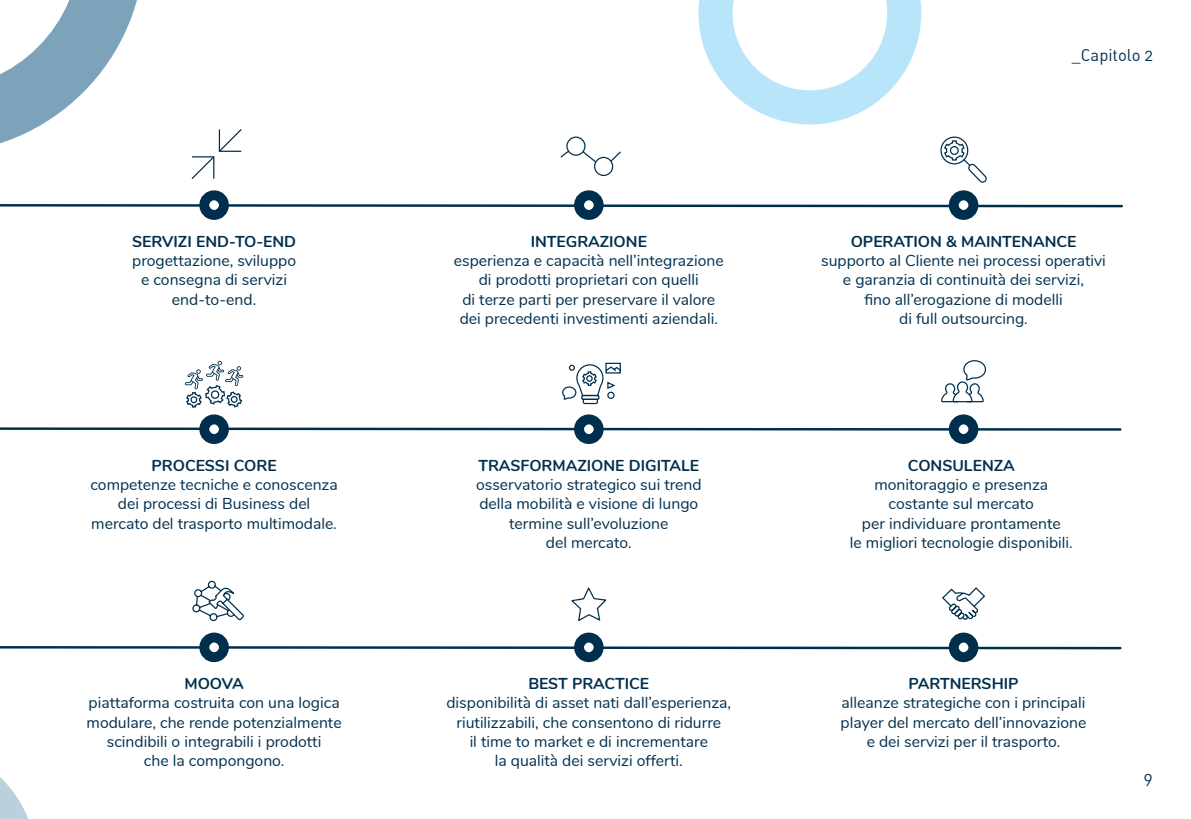
<style>
.page{position:relative;width:1191px;height:819px;background:#fff}
.page>*{position:absolute;margin:0;border:0;box-sizing:border-box;transform-origin:0 0}
.t1{font:16.62px "DIN Alternate";color:#002f4e}
.t2{font:15.75px/19.2px "Nunito";color:#002f4e;text-align:center}
.t3{font:700 15.75px "Nunito";color:#002f4e}
</style>
<div class="page">
<svg style="left:0;top:360px;width:1121px;height:70px"></svg>
<svg style="left:0;top:124px;width:1123px;height:83px"></svg>
<svg style="left:0;top:634px;width:1121px;height:15px"></svg>
<svg style="left:190px;top:128px;width:53px;height:52px"></svg>
<svg style="left:560px;top:146px;width:62px;height:24px"></svg>
<div style="left:567px;top:137px;width:18px;height:18px;background:#fff;border-radius:50%"></div>
<div style="left:566px;top:136px;width:19px;height:20px;border:1px solid #002f4e;border-radius:50%"></div>
<div style="left:594px;top:157px;width:18px;height:18px;background:#fff;border-radius:50%"></div>
<div style="left:594px;top:157px;width:19px;height:19px;border:1px solid #002f4e;border-radius:50%"></div>
<div style="left:940px;top:136px;width:28px;height:28px;border:1px solid #002f4e;border-radius:50%"></div>
<svg style="left:943px;top:140px;width:45px;height:44px"></svg>
<svg style="left:940px;top:360px;width:46px;height:67px"></svg>
<svg style="left:561px;top:362px;width:61px;height:43px"></svg>
<svg style="left:185px;top:361px;width:58px;height:47px"></svg>
<svg style="left:571px;top:587px;width:36px;height:34px"></svg>
<svg style="left:942px;top:587px;width:44px;height:33px"></svg>
<svg style="left:192px;top:580px;width:52px;height:42px"></svg>
<svg style="left:0;top:777px;width:28px;height:42px"></svg>
<svg style="left:698px;top:0;width:223px;height:124px"></svg>
<svg style="left:0;top:0;width:144px;height:153px"></svg>
<svg style="left:204px;top:195px;width:20px;height:20px"></svg>
<div style="left:199px;top:190px;width:30px;height:30px;border:10px solid #002f4e;border-radius:50%"></div>
<div style="left:204px;top:419px;width:20px;height:20px;background:#fff;border-radius:50%"></div>
<div style="left:199px;top:414px;width:30px;height:30px;border:10px solid #002f4e;border-radius:50%"></div>
<div style="left:204px;top:637px;width:20px;height:20px;background:#fff;border-radius:50%"></div>
<div style="left:199px;top:632px;width:30px;height:30px;border:10px solid #002f4e;border-radius:50%"></div>
<div style="left:579px;top:195px;width:19px;height:20px;background:#fff;border-radius:50%"></div>
<div style="left:574px;top:190px;width:29px;height:30px;border:10px solid #002f4e;border-radius:50%"></div>
<div style="left:579px;top:419px;width:19px;height:20px;background:#fff;border-radius:50%"></div>
<div style="left:574px;top:414px;width:29px;height:30px;border:10px solid #002f4e;border-radius:50%"></div>
<div style="left:579px;top:637px;width:19px;height:20px;background:#fff;border-radius:50%"></div>
<div style="left:574px;top:632px;width:29px;height:30px;border:10px solid #002f4e;border-radius:50%"></div>
<div style="left:953px;top:195px;width:20px;height:20px;background:#fff;border-radius:50%"></div>
<div style="left:948px;top:190px;width:30px;height:30px;border:10px solid #002f4e;border-radius:50%"></div>
<div style="left:953px;top:419px;width:20px;height:20px;background:#fff;border-radius:50%"></div>
<div style="left:948px;top:414px;width:30px;height:30px;border:10px solid #002f4e;border-radius:50%"></div>
<svg style="left:953px;top:637px;width:20px;height:20px"></svg>
<div style="left:948px;top:632px;width:30px;height:30px;border:10px solid #002f4e;border-radius:50%"></div>
<p class="t3" style="left:132px;top:230px;width:165px">SERVIZI END-TO-END</p>
<p class="t2" style="left:132px;top:250px;width:165px">progettazione, sviluppo</p>
<p class="t2" style="left:141px;top:269px;width:148px">e consegna di servizi</p>
<p class="t2" style="left:172px;top:288px;width:86px">end-to-end.</p>
<p class="t3" style="left:151px;top:454px;width:127px">PROCESSI CORE</p>
<p class="t2" style="left:90px;top:474px;width:249px">competenze tecniche e conoscenza dei processi di Business del mercato del trasporto multimodale.</p>
<p class="t3" style="left:184px;top:672px;width:61px">MOOVA</p>
<p class="t2" style="left:87px;top:692px;width:256px">piattaforma costruita con una logica modulare, che rende potenzialmente scindibili o integrabili i prodotti</p>
<p class="t2" style="left:144px;top:750px;width:142px">che la compongono.</p>
<p class="t3" style="left:531px;top:230px;width:118px">INTEGRAZIONE</p>
<p class="t2" style="left:454px;top:250px;width:271px">esperienza e capacità nell’integrazione</p>
<p class="t2" style="left:479px;top:269px;width:222px">di prodotti proprietari con quelli</p>
<p class="t2" style="left:462px;top:288px;width:254px">di terze parti per preservare il valore</p>
<p class="t2" style="left:460px;top:308px;width:260px">dei precedenti investimenti aziendali.</p>
<p class="t3" style="left:478px;top:454px;width:222px">TRASFORMAZIONE DIGITALE</p>
<p class="t2" style="left:476px;top:474px;width:227px">osservatorio strategico sui trend della mobilità e visione di lungo termine sull’evoluzione</p>
<p class="t2" style="left:546px;top:532px;width:87px">del mercato.</p>
<p class="t3" style="left:528px;top:672px;width:122px">BEST PRACTICE</p>
<p class="t2" style="left:446px;top:692px;width:286px">disponibilità di asset nati dall’esperienza, riutilizzabili, che consentono di ridurre</p>
<p class="t2" style="left:469px;top:730px;width:240px">il time to market e di incrementare</p>
<p class="t2" style="left:495px;top:750px;width:190px">la qualità dei servizi offerti.</p>
<p class="t1" style="left:1071px;top:45px;width:83px">_Capitolo 2</p>
<p class="t3" style="left:850px;top:230px;width:227px">OPERATION &amp; MAINTENANCE</p>
<p class="t2" style="left:821px;top:250px;width:286px">supporto al Cliente nei processi operativi e garanzia di continuità dei servizi,</p>
<p class="t2" style="left:864px;top:288px;width:200px">fino all’erogazione di modelli</p>
<p class="t2" style="left:899px;top:308px;width:130px">di full outsourcing.</p>
<p class="t3" style="left:908px;top:454px;width:108px">CONSULENZA</p>
<p class="t2" style="left:874px;top:474px;width:175px">monitoraggio e presenza</p>
<p class="t2" style="left:888px;top:493px;width:147px">costante sul mercato</p>
<p class="t2" style="left:862px;top:512px;width:200px">per individuare prontamente</p>
<p class="t2" style="left:850px;top:532px;width:224px">le migliori tecnologie disponibili.</p>
<p class="t3" style="left:908px;top:672px;width:112px">PARTNERSHIP</p>
<p class="t2" style="left:840px;top:692px;width:247px;text-align:left">alleanze strategiche con i principali player del mercato dell’innovazione</p>
<p class="t2" style="left:866px;top:730px;width:195px">e dei servizi per il trasporto.</p>
<p class="t1" style="left:1143px;top:767px;width:10px">9</p>
</div>
